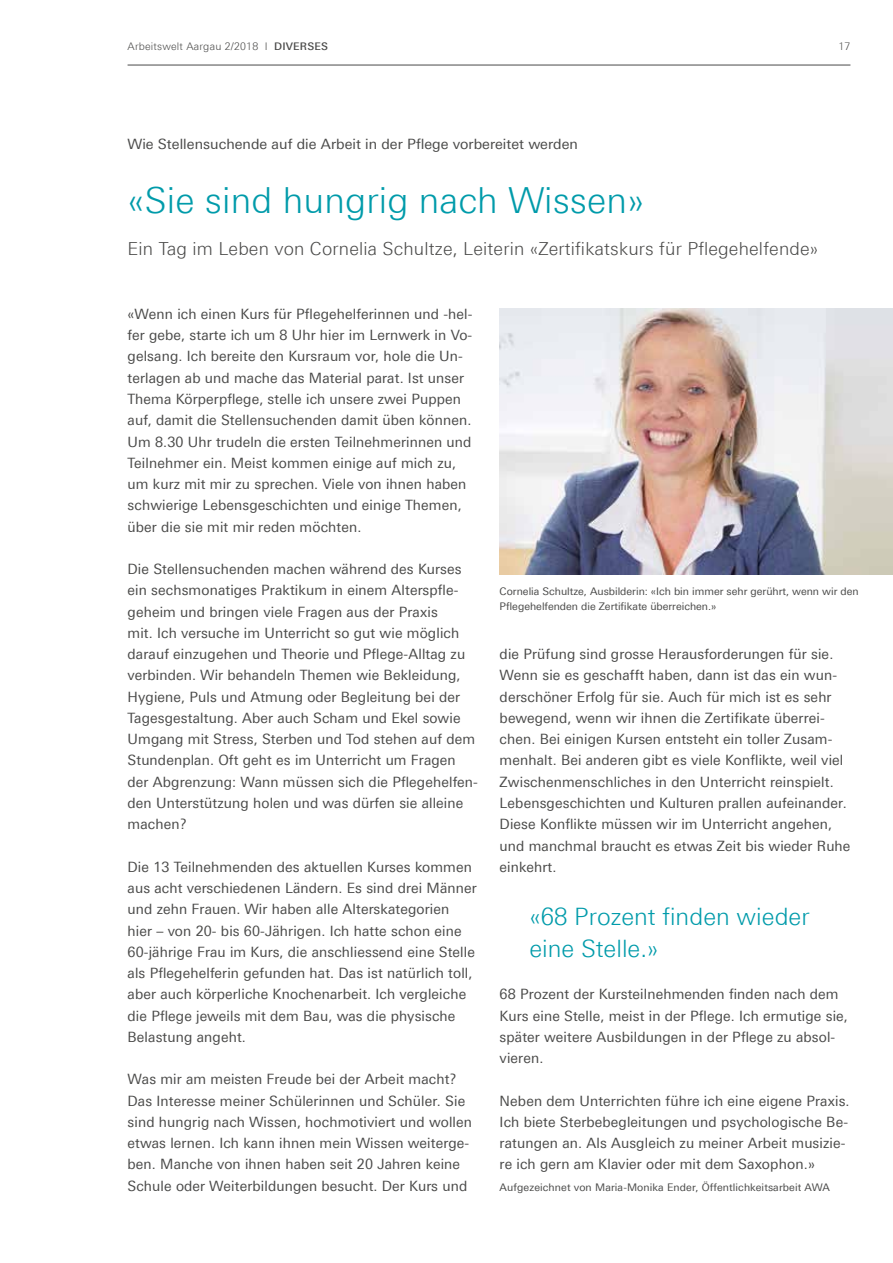
<style>
.page{position:relative;width:893px;height:1263px;background:#fff}
.page>*{position:absolute;margin:0;border:0;box-sizing:border-box;transform-origin:0 0}
.t1{font:300 36px "Linotype Univers 330";letter-spacing:.005em;color:#009baa}
.t2{font:300 24px/31.8px "Linotype Univers 330";color:#009baa}
.t3{font:300 18px "Linotype Univers 330";letter-spacing:.01em;color:#4a4a49}
.t4{font:14.25px/21.3px "Linotype Univers 430";letter-spacing:.01em;color:#4a4a49}
.t5{font:10.5px/14.9px "Linotype Univers 430";color:#4a4a49}
.t6{font:300 10.5px "Linotype Univers 330";letter-spacing:.02em;color:#4a4a49}
.s1{font-family:"Linotype Univers 530";font-weight:500}
</style>
<div class="page">
<img style="left:500px;top:309px;width:393px;height:265px">
<hr style="left:128px;top:65px;width:722px;height:1px;background:#4a4a49">
<p class="t6" style="left:128px;top:40px;width:202px">Arbeitswelt Aargau 2/2018 I <span class="s1">DIVERSES</span></p>
<p class="t6" style="left:838px;top:40px;width:13px">17</p>
<p class="t4" style="left:128px;top:133px;width:452px">Wie Stellensuchende auf die Arbeit in der Pflege vorbereitet werden</p>
<h1 class="t1" style="left:128px;top:179px;width:518px">«Sie sind hungrig nach Wissen»</h1>
<p class="t3" style="left:128px;top:238px;width:692px">Ein Tag im Leben von Cornelia Schultze, Leiterin «Zertifikatskurs für Pflegehelfende»</p>
<p class="t4" style="left:128px;top:303px;width:346px">«Wenn ich einen Kurs für Pflegehelferinnen und -hel&shy;fer gebe, starte ich um 8 Uhr hier im Lernwerk in Vo&shy;gelsang. Ich bereite den Kursraum vor, hole die Un&shy;terlagen ab und mache das Material parat. Ist unser Thema Körperpflege, stelle ich unsere zwei Puppen auf, damit die Stellensuchenden damit üben können.<br>Um 8.30 Uhr trudeln die ersten Teilnehmerinnen und Teilnehmer ein. Meist kommen einige auf mich zu, um kurz mit mir zu sprechen. Viele von ihnen haben schwierige Lebensgeschichten und einige Themen, über die sie mit mir reden möchten.</p>
<p class="t4" style="left:128px;top:558px;width:352px">Die Stellensuchenden machen während des Kurses ein sechsmonatiges Praktikum in einem Alterspfle&shy;geheim und bringen viele Fragen aus der Praxis<br>mit. Ich versuche im Unterricht so gut wie möglich darauf einzugehen und Theorie und Pflege-Alltag zu verbinden. Wir behandeln Themen wie Bekleidung, Hygiene, Puls und Atmung oder Begleitung bei der Tagesgestaltung. Aber auch Scham und Ekel sowie Umgang mit Stress, Sterben und Tod stehen auf dem Stundenplan. Oft geht es im Unterricht um Fragen der Abgrenzung: Wann müssen sich die Pflegehelfen&shy;den Unterstützung holen und was dürfen sie alleine machen?</p>
<p class="t4" style="left:128px;top:856px;width:351px">Die 13 Teilnehmenden des aktuellen Kurses kommen aus acht verschiedenen Ländern. Es sind drei Männer und zehn Frauen. Wir haben alle Alterskategorien hier – von 20- bis 60-Jährigen. Ich hatte schon eine 60-jährige Frau im Kurs, die anschliessend eine Stelle als Pflegehelferin gefunden hat. Das ist natürlich toll, aber auch körperliche Knochenarbeit. Ich vergleiche die Pflege jeweils mit dem Bau, was die physische Belastung angeht.</p>
<p class="t4" style="left:128px;top:1069px;width:346px">Was mir am meisten Freude bei der Arbeit macht?<br>Das Interesse meiner Schülerinnen und Schüler. Sie sind hungrig nach Wissen, hochmotiviert und wollen etwas lernen. Ich kann ihnen mein Wissen weiterge&shy;ben. Manche von ihnen haben seit 20 Jahren keine Schule oder Weiterbildungen besucht. Der Kurs und</p>
<p class="t5" style="left:500px;top:584px;width:361px">Cornelia Schultze, Ausbilderin: «Ich bin immer sehr gerührt, wenn wir den<br>Pflegehelfenden die Zertifikate überreichen.»</p>
<p class="t4" style="left:500px;top:643px;width:352px">die Prüfung sind grosse Herausforderungen für sie.<br>Wenn sie es geschafft haben, dann ist das ein wun&shy;derschöner Erfolg für sie. Auch für mich ist es sehr bewegend, wenn wir ihnen die Zertifikate überrei&shy;chen. Bei einigen Kursen entsteht ein toller Zusam&shy;menhalt. Bei anderen gibt es viele Konflikte, weil viel Zwischenmenschliches in den Unterricht reinspielt.<br>Lebensgeschichten und Kulturen prallen aufeinander.<br>Diese Konflikte müssen wir im Unterricht angehen, und manchmal braucht es etwas Zeit bis wieder Ruhe einkehrt.</p>
<h2 class="t2" style="left:529px;top:900px;width:282px">«68 Prozent finden wieder eine Stelle.»</h2>
<p class="t4" style="left:500px;top:984px;width:350px">68 Prozent der Kursteilnehmenden finden nach dem Kurs eine Stelle, meist in der Pflege. Ich ermutige sie, später weitere Ausbildungen in der Pflege zu absol&shy;vieren.</p>
<p class="t4" style="left:500px;top:1090px;width:351px">Neben dem Unterrichten führe ich eine eigene Praxis.<br>Ich biete Sterbebegleitungen und psychologische Be&shy;ratungen an. Als Ausgleich zu meiner Arbeit musizie&shy;re ich gern am Klavier oder mit dem Saxophon.»</p>
<p class="t5" style="left:500px;top:1179px;width:332px">Aufgezeichnet von Maria-Monika Ender, Öffentlichkeitsarbeit AWA</p>
</div>
